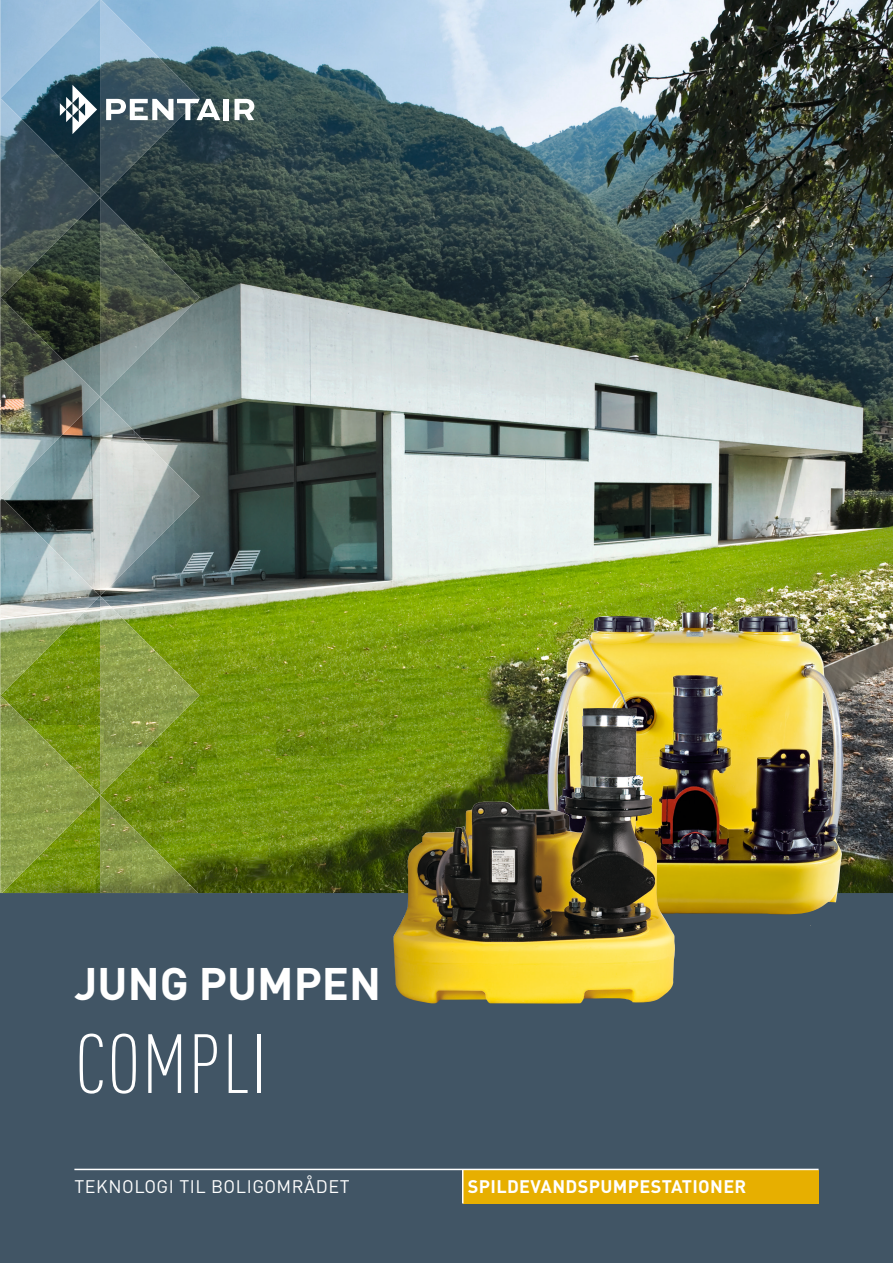
<style>
.page{position:relative;width:893px;height:1263px;background:#fff}
.page>*{position:absolute;margin:0;border:0;box-sizing:border-box;transform-origin:0 0}
.t1{font:300 condensed 82.5px "DIN Pro";letter-spacing:.02em;color:#fff}
.t2{font:700 45px "DIN Pro";color:#fff}
.t3{font:700 18px "DIN Pro";letter-spacing:.02em;color:#fff}
.t4{font:18px "DIN Pro";letter-spacing:.03em;color:#fff}
</style>
<div class="page">
<img style="left:0;top:0;width:893px;height:1263px">
<img style="left:547px;top:612px;width:296px;height:302px">
<img style="left:393px;top:708px;width:282px;height:296px">
<img style="left:1px;top:0;width:199px;height:98px">
<img style="left:1px;top:98px;width:199px;height:199px">
<img style="left:1px;top:297px;width:199px;height:199px">
<img style="left:1px;top:496px;width:199px;height:299px">
<img style="left:1px;top:695px;width:99px;height:198px">
<img style="left:100px;top:893px;width:98px;height:1px">
<img style="left:100px;top:795px;width:98px;height:98px">
<div style="left:463px;top:1170px;width:356px;height:33px;background:#e7af00"></div>
<hr style="left:462px;top:1169px;width:1px;height:34px;background:#fff">
<hr style="left:74px;top:1169px;width:745px;height:1px;background:#fff">
<svg style="left:60px;top:85px;width:37px;height:49px"></svg>
<svg style="left:106px;top:99px;width:114px;height:21px"></svg>
<div style="left:224px;top:99px;width:5px;height:21px;background:#fff"></div>
<svg style="left:235px;top:99px;width:19px;height:21px"></svg>
<h2 class="t2" style="left:75px;top:946px;width:308px">JUNG PUMPEN</h2>
<h1 class="t1" style="left:75px;top:1006px;width:193px">COMPLI</h1>
<p class="t4" style="left:74px;top:1172px;width:277px">TEKNOLOGI TIL BOLIGOMRÅDET</p>
<p class="t3" style="left:468px;top:1171px;width:280px">SPILDEVANDSPUMPESTATIONER</p>
</div>
